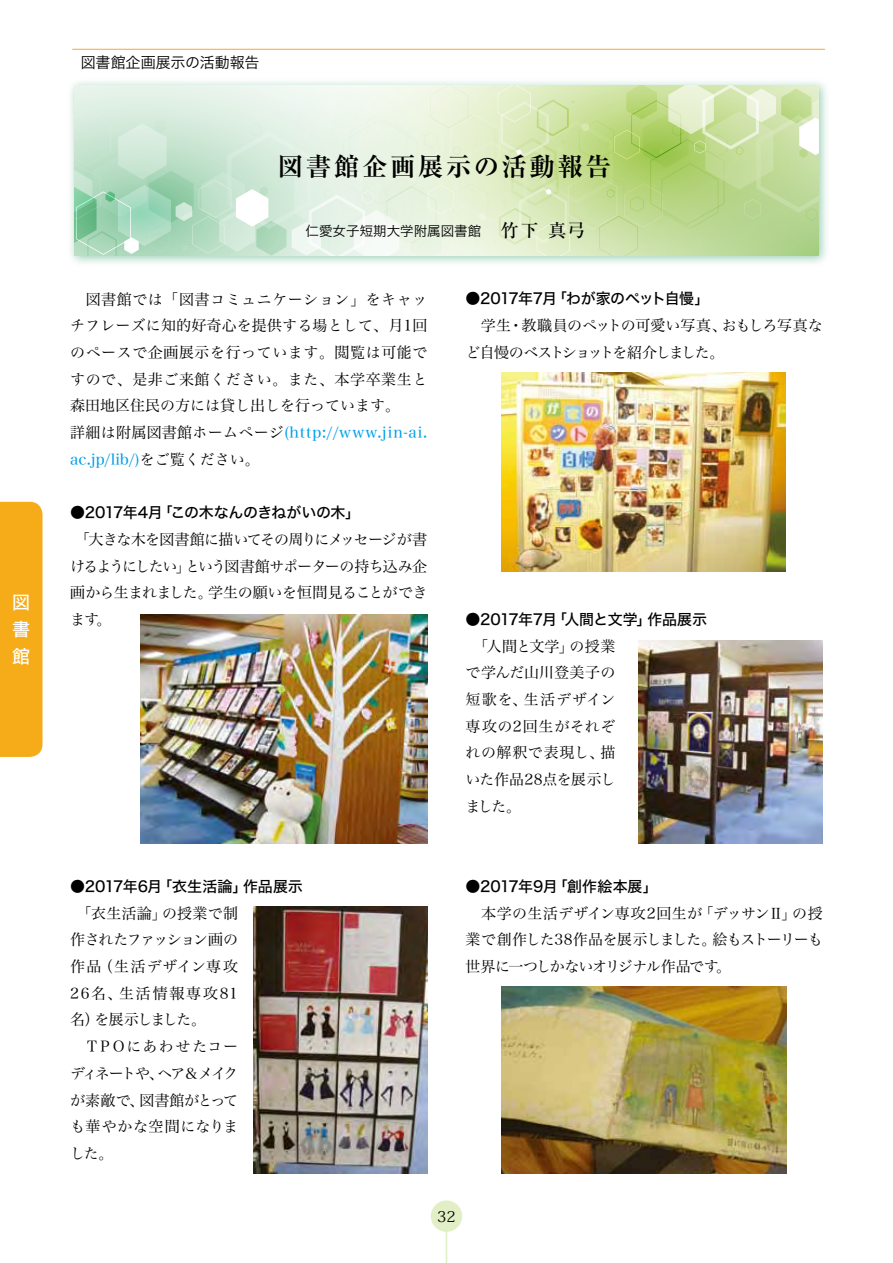
<style>
.page{position:relative;width:893px;height:1263px;background:#fff}
.page>*{position:absolute;margin:0;border:0;box-sizing:border-box;transform-origin:0 0}
.t1{font:700 25.5px "Ryumin Pr 5";letter-spacing:.1em;color:#000}
.t2{font:18px/27px "Hira Kaku Std W5";color:#fff;text-align:justify}
.t3{font:15px/26.7px "Hira Min Std W3";color:#000;text-align:justify}
.t4{font:15px/26.7px "Hira Min Std W4";letter-spacing:.07em;color:#00a0e9}
.t5{font:15px/26.7px "Hira Min Std W3";letter-spacing:-.06em;color:#000}
.t6{font:15px "Hira Kaku Std W5";letter-spacing:-.03em;color:#000}
.t7{font:15px "Hira Kaku Std W5";letter-spacing:-.05em;color:#000}
.t8{font:15px "Hira Kaku Std W5";letter-spacing:-.01em;color:#000}
.t9{font:15px "Hira Kaku Std W5";letter-spacing:-.005em;color:#000}
.t10{font:15px "Hira Kaku Std W3";letter-spacing:-.01em;color:#000}
.t11{font:15px "Koz Min Pro";color:#000}
.t12{font:13.5px "Hira Kaku Std N W3";color:#000}
.s1{font-family:"Ryumin Pr 5";font-weight:500;font-size:18px}
.s2{font-family:"Hira Min Std W3";color:#000}
</style>
<div class="page">
<div style="left:431px;top:1200px;width:31px;height:32px;background:#e2eec5;border-radius:50%"></div>
<hr style="left:446px;top:1229px;width:1px;height:34px;background:#e2eec5">
<img style="left:70px;top:81px;width:757px;height:183px">
<svg style="left:74px;top:85px;width:744px;height:170px;background:#d0e6c0"></svg>
<hr style="left:72px;top:49px;width:753px;height:1px;background:#f6ac19">
<div style="left:0;top:502px;width:43px;height:255px;background:#f6ac19"></div>
<img style="left:502px;top:986px;width:285px;height:188px">
<img style="left:141px;top:615px;width:286px;height:228px">
<img style="left:253px;top:906px;width:174px;height:268px">
<img style="left:502px;top:373px;width:284px;height:199px">
<img style="left:638px;top:641px;width:185px;height:202px">
<p class="t2" style="left:12px;top:589px;width:19px">図書館</p>
<p class="t10" style="left:81px;top:51px;width:180px">図書館企画展示の活動報告</p>
<h1 class="t1" style="left:278px;top:147px;width:335px">図書館企画展示の活動報告</h1>
<p class="t12" style="left:306px;top:220px;width:282px">仁愛女子短期大学附属図書館<span class="s1">　竹下 真弓</span></p>
<p class="t3" style="left:70px;top:285px;width:359px">　図書館では「図書コミュニケーション」をキャッチフレーズに知的好奇心を提供する場として、月1回のペースで企画展示を行っています。閲覧は可能ですので、是非ご来館ください。また、本学卒業生と森田地区住民の方には貸し出しを行っています。</p>
<p class="t4" style="left:70px;top:419px;width:359px"><span class="s2">詳細は附属図書館ホームページ</span>(http://www.jin-ai. ac.jp/lib/)<span class="s2">をご覧ください。</span></p>
<p class="t6" style="left:70px;top:501px;width:291px">●2017年4月「この木なんのきねがいの木」</p>
<p class="t3" style="left:70px;top:525px;width:359px;text-indent:5px">「大きな木を図書館に描いてその周りにメッセージが書けるようにしたい」という図書館サポーターの持ち込み企画から生まれました。学生の願いを恒間見ることができます。</p>
<p class="t7" style="left:466px;top:287px;width:245px">●2017年7月「わが家のペット自慢」</p>
<p class="t5" style="left:466px;top:312px;width:359px">　学生・教職員のペットの可愛い写真、おもしろ写真など自慢のベストショットを紹介しました。</p>
<p class="t6" style="left:466px;top:608px;width:243px">●2017年7月「人間と文学」作品展示</p>
<p class="t3" style="left:466px;top:632px;width:151px;text-indent:8px">「人間と文学」の授業で学んだ山川登美子の短歌を、生活デザイン専攻の2回生がそれぞれの解釈で表現し、描いた作品28点を展示しました。</p>
<p class="t8" style="left:70px;top:875px;width:234px">●2017年6月「衣生活論」作品展示</p>
<p class="t3" style="left:70px;top:899px;width:169px;text-align:left;text-indent:7px">「衣生活論」の授業で制作されたファッション画の作品（生活デザイン専攻<br>26名、生活情報専攻81名）を展示しました。<br>　T POにあわせたコーディネートや、ヘア＆メイクが素敵で、図書館がとっても華やかな空間になりました。</p>
<p class="t9" style="left:466px;top:875px;width:194px">●2017年9月「創作絵本展」</p>
<p class="t3" style="left:466px;top:899px;width:359px">　本学の生活デザイン専攻2回生が「デッサンⅡ」の授業で創作した38作品を展示しました。絵もストーリーも世界に一つしかないオリジナル作品です。</p>
<p class="t11" style="left:437px;top:1205px;width:20px">32</p>
</div>
